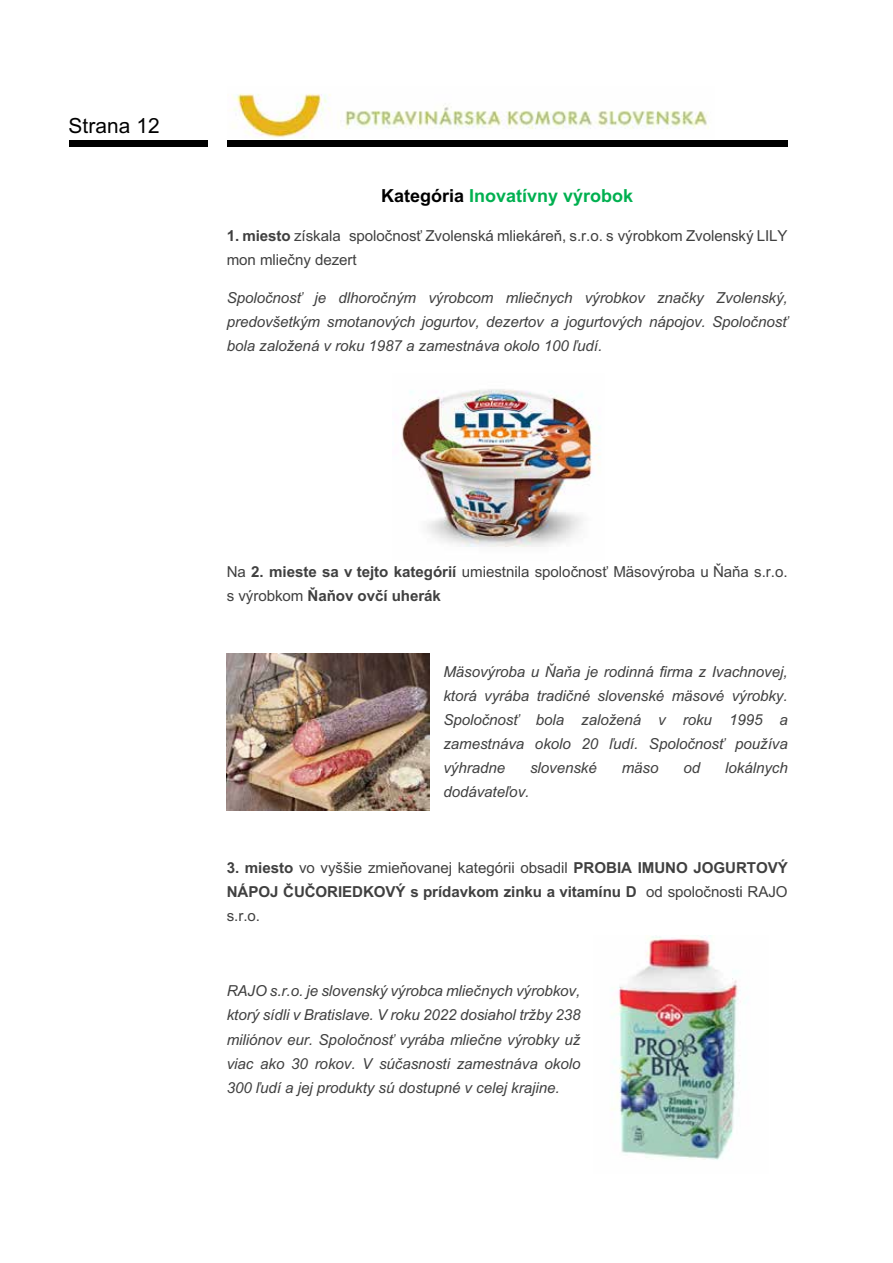
<style>
.page{position:relative;width:893px;height:1263px;background:#fff}
.page>*{position:absolute;margin:0;border:0;box-sizing:border-box;transform-origin:0 0}
.t1{font:20.85px "Arial";letter-spacing:.005em;color:#000}
.t2{font:700 18px "Arial";color:#00b050}
.t3{font:italic 15.15px/24.2px "Arial";letter-spacing:-.005em;color:#404040;text-align:justify}
.t4{font:15.15px/24.2px "Arial";letter-spacing:-.005em;color:#404040}
.t5{font:700 15.15px/24.2px "Arial";letter-spacing:-.005em;color:#404040;text-align:justify}
.s1{color:#000}
.s2{font-weight:700}
.s3{font-weight:400}
</style>
<div class="page">
<div style="left:69px;top:141px;width:139px;height:6px;background:#000"></div>
<div style="left:227px;top:141px;width:561px;height:6px;background:#000"></div>
<img style="left:232px;top:93px;width:477px;height:46px">
<img style="left:611px;top:935px;width:134px;height:225px">
<img style="left:401px;top:389px;width:199px;height:158px">
<img style="left:227px;top:653px;width:203px;height:157px">
<h1 class="t1" style="left:69px;top:111px;width:92px">Strana 12</h1>
<p class="t2" style="left:381px;top:183px;width:254px"><span class="s1">Kategória</span> Inovatívny výrobok</p>
<p class="t4" style="left:227px;top:224px;width:562px"><span class="s2">1. miesto</span> získala spoločnosť Zvolenská mliekáreň, s.r.o. s výrobkom Zvolenský LILY mon mliečny dezert</p>
<p class="t3" style="left:227px;top:286px;width:563px">Spoločnosť je dlhoročným výrobcom mliečnych výrobkov značky Zvolenský, predovšetkým smotanových jogurtov, dezertov a jogurtových nápojov. Spoločnosť bola založená v roku 1987 a zamestnáva okolo 100 ľudí.</p>
<p class="t4" style="left:227px;top:560px;width:562px">Na <span class="s2">2. mieste sa v tejto kategórií</span> umiestnila spoločnosť Mäsovýroba u Ňaňa s.r.o. s výrobkom <span class="s2">Ňaňov ovčí uherák</span></p>
<p class="t3" style="left:443px;top:660px;width:346px">Mäsovýroba u Ňaňa je rodinná firma z Ivachnovej, ktorá vyrába tradičné slovenské mäsové výrobky.<br>Spoločnosť bola založená v roku 1995 a zamestnáva okolo 20 ľudí. Spoločnosť používa výhradne</p>
<p class="t3" style="left:530px;top:756px;width:68px">slovenské</p>
<p class="t3" style="left:622px;top:756px;width:38px">mäso</p>
<p class="t3" style="left:683px;top:756px;width:18px">od</p>
<p class="t3" style="left:725px;top:756px;width:64px">lokálnych</p>
<p class="t3" style="left:443px;top:780px;width:88px">dodávateľov.</p>
<p class="t5" style="left:227px;top:855px;width:563px">3. miesto <span class="s3">vo vyššie zmieňovanej kategórii obsadil</span> PROBIA IMUNO JOGURTOVÝ NÁPOJ ČUČORIEDKOVÝ s prídavkom zinku a vitamínu D <span class="s3">od spoločnosti RAJO s.r.o.</span></p>
<p class="t3" style="left:227px;top:979px;width:355px">RAJO s.r.o. je slovenský výrobca mliečnych výrobkov, ktorý sídli v Bratislave. V roku 2022 dosiahol tržby 238 miliónov eur. Spoločnosť vyrába mliečne výrobky už viac ako 30 rokov. V súčasnosti zamestnáva okolo 300 ľudí a jej produkty sú dostupné v celej krajine.</p>
</div>
